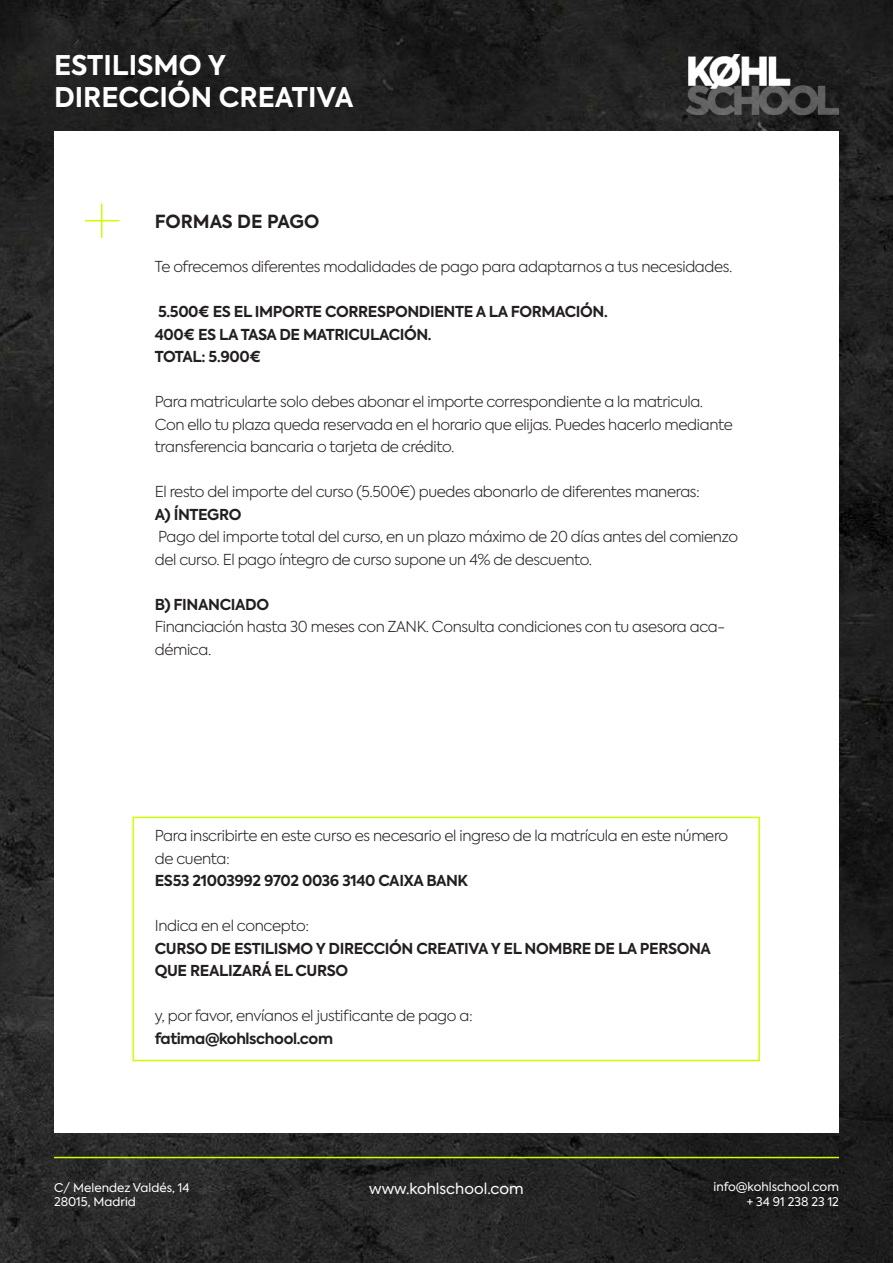
<style>
.page{position:relative;width:893px;height:1263px;background:#fff}
.page>*{position:absolute;margin:0;border:0;box-sizing:border-box;transform-origin:0 0}
.t1{font:700 27px/32.4px "Axiforma";color:#fff}
.t2{font:700 18px "Axiforma";color:#231f20}
.t3{font:300 15px/22.5px "Axiforma";letter-spacing:-.025em;color:#231f20}
.t4{font:700 15px/22.5px "Axiforma";letter-spacing:-.025em;color:#231f20}
.t5{font:15px "Axiforma";color:#fff}
.t6{font:12px/14.4px "Axiforma";color:#fff;text-align:right}
</style>
<div class="page">
<img style="left:0;top:0;width:893px;height:1263px">
<div style="left:54px;top:131px;width:785px;height:1001px;background:#fff"></div>
<hr style="left:54px;top:1157px;width:785px;height:1px;background:#cf0">
<hr style="left:101px;top:204px;width:1px;height:34px;background:#cf0">
<hr style="left:85px;top:220px;width:34px;height:1px;background:#cf0">
<div style="left:132px;top:817px;width:628px;height:244px;border:2px solid #cf0"></div>
<img style="left:686px;top:54px;width:153px;height:61px">
<h1 class="t1" style="left:54px;top:49px;width:301px">ESTILISMO Y<br>DIRECCIÓN CREATIVA</h1>
<p class="t2" style="left:155px;top:209px;width:166px">FORMAS DE PAGO</p>
<p class="t3" style="left:155px;top:255px;width:579px">Te ofrecemos diferentes modalidades de pago para adaptarnos a tus necesidades.</p>
<p class="t4" style="left:155px;top:301px;width:454px">5.500€ ES EL IMPORTE CORRESPONDIENTE A LA FORMACIÓN.<br>400€ ES LA TASA DE MATRICULACIÓN.<br>TOTAL: 5.900€</p>
<p class="t3" style="left:155px;top:390px;width:580px">Para matricularte solo debes abonar el importe correspondiente a la matricula.<br>Con ello tu plaza queda reservada en el horario que elijas. Puedes hacerlo mediante transferencia bancaria o tarjeta de crédito.</p>
<p class="t3" style="left:155px;top:480px;width:546px">El resto del importe del curso (5.500€) puedes abonarlo de diferentes maneras:</p>
<p class="t4" style="left:155px;top:503px;width:88px">A) ÍNTEGRO</p>
<p class="t3" style="left:155px;top:525px;width:585px">Pago del importe total del curso, en un plazo máximo de 20 días antes del comienzo del curso. El pago íntegro de curso supone un 4% de descuento.</p>
<p class="t4" style="left:155px;top:593px;width:116px">B) FINANCIADO</p>
<p class="t3" style="left:155px;top:615px;width:572px">Financiación hasta 30 meses con ZANK. Consulta condiciones con tu asesora aca&shy;démica.</p>
<p class="t3" style="left:155px;top:824px;width:575px">Para inscribirte en este curso es necesario el ingreso de la matrícula en este número de cuenta:</p>
<p class="t4" style="left:155px;top:870px;width:315px">ES53 21003992 9702 0036 3140 CAIXA BANK</p>
<p class="t3" style="left:155px;top:914px;width:156px">Indica en el concepto:</p>
<p class="t4" style="left:155px;top:937px;width:558px">CURSO DE ESTILISMO Y DIRECCIÓN CREATIVA Y EL NOMBRE DE LA PERSONA<br>QUE REALIZARÁ EL CURSO</p>
<p class="t3" style="left:155px;top:1004px;width:319px">y, por favor, envíanos el justificante de pago a:</p>
<p class="t4" style="left:155px;top:1027px;width:180px">fatima@kohlschool.com</p>
<p class="t6" style="left:54px;top:1181px;width:137px;text-align:left">C/ Melendez Valdés, 14<br>28015, Madrid</p>
<p class="t5" style="left:369px;top:1179px;width:156px">www.kohlschool.com</p>
<p class="t6" style="left:714px;top:1180px;width:127px">info@kohlschool.com + 34 91 238 23 12</p>
</div>
